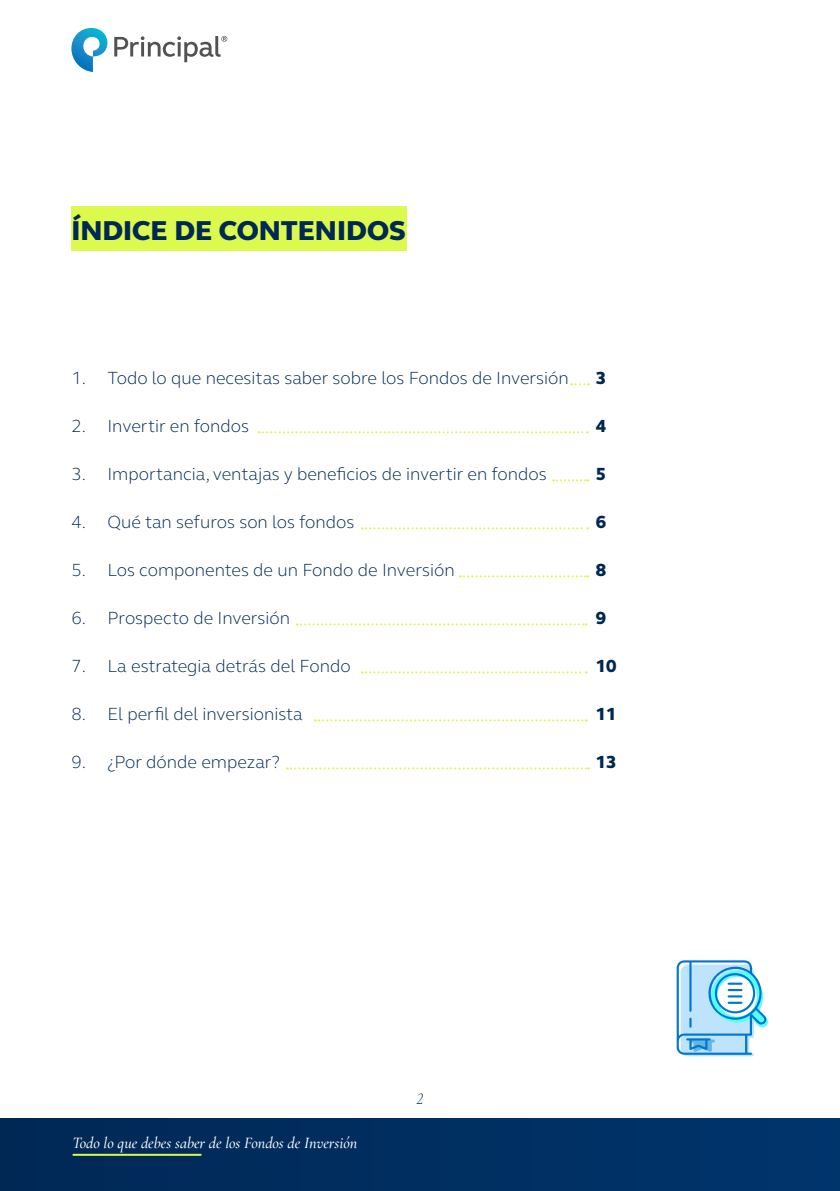
<style>
.page{position:relative;width:840px;height:1191px;background:#fff}
.page>*{position:absolute;margin:0;border:0;box-sizing:border-box;transform-origin:0 0}
.t1{font:800 28px "FS Elliot Pro";color:#002855}
.t2{font:300 18px "FS Elliot Pro";color:#002855}
.t3{font:800 18px "FS Elliot Pro";color:#002855}
.t4{font:italic 500 16px "Cormorant Infant";color:#fff}
.t5{font:italic 300 16px "Cormorant Infant";color:#002855}
</style>
<div class="page">
<div style="left:0;top:1119px;width:839px;height:72px;background:#002e61"></div>
<hr style="left:73px;top:1153px;width:128px;height:2px;background:#dcf94d">
<svg style="left:71px;top:28px;width:36px;height:44px"></svg>
<svg style="left:114px;top:36px;width:113px;height:26px"></svg>
<div style="left:71px;top:207px;width:336px;height:44px;background:#dcf94d"></div>
<svg style="left:676px;top:960px;width:91px;height:96px"></svg>
<svg style="left:571px;top:383px;width:17px;height:2px"></svg>
<svg style="left:259px;top:431px;width:328px;height:2px"></svg>
<svg style="left:553px;top:479px;width:35px;height:2px"></svg>
<svg style="left:362px;top:527px;width:226px;height:2px"></svg>
<svg style="left:459px;top:575px;width:129px;height:2px"></svg>
<svg style="left:297px;top:623px;width:289px;height:2px"></svg>
<svg style="left:362px;top:671px;width:224px;height:2px"></svg>
<svg style="left:315px;top:719px;width:271px;height:2px"></svg>
<svg style="left:287px;top:767px;width:301px;height:2px"></svg>
<h1 class="t1" style="left:71px;top:212px;width:336px">ÍNDICE DE CONTENIDOS</h1>
<p class="t2" style="left:71px;top:366px;width:498px">1. Todo lo que necesitas saber sobre los Fondos de Inversión</p>
<p class="t2" style="left:71px;top:414px;width:179px">2. Invertir en fondos</p>
<p class="t2" style="left:71px;top:462px;width:476px">3. Importancia, ventajas y beneficios de invertir en fondos</p>
<p class="t2" style="left:71px;top:510px;width:284px">4. Qué tan sefuros son los fondos</p>
<p class="t2" style="left:71px;top:558px;width:384px">5. Los componentes de un Fondo de Inversión</p>
<p class="t2" style="left:71px;top:606px;width:220px">6. Prospecto de Inversión</p>
<p class="t2" style="left:71px;top:654px;width:280px">7. La estrategia detrás del Fondo</p>
<p class="t2" style="left:71px;top:702px;width:233px">8. El perfil del inversionista</p>
<p class="t2" style="left:71px;top:750px;width:210px">9. ¿Por dónde empezar?</p>
<p class="t3" style="left:595px;top:366px;width:12px">3</p>
<p class="t3" style="left:595px;top:414px;width:12px">4</p>
<p class="t3" style="left:595px;top:462px;width:12px">5</p>
<p class="t3" style="left:595px;top:510px;width:12px">6</p>
<p class="t3" style="left:595px;top:558px;width:12px">8</p>
<p class="t3" style="left:595px;top:606px;width:12px">9</p>
<p class="t3" style="left:595px;top:654px;width:22px">10</p>
<p class="t3" style="left:595px;top:702px;width:22px">11</p>
<p class="t3" style="left:595px;top:750px;width:22px">13</p>
<p class="t4" style="left:72px;top:1133px;width:286px">Todo lo que debes saber de los Fondos de Inversión</p>
<p class="t5" style="left:416px;top:1089px;width:8px">2</p>
</div>
